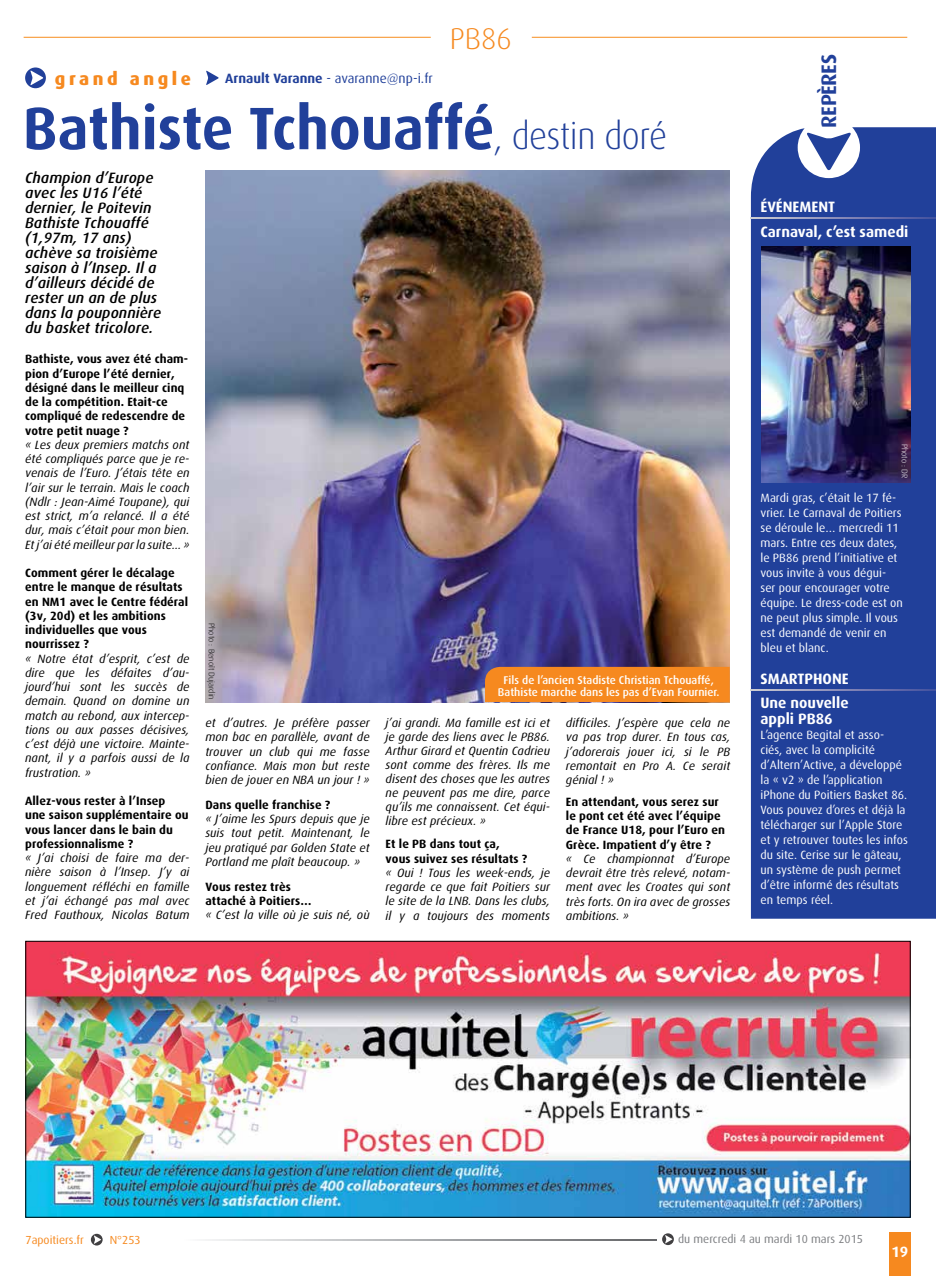
<style>
.page{position:relative;width:936px;height:1276px;background:#fff}
.page>*{position:absolute;margin:0;border:0;box-sizing:border-box;transform-origin:0 0}
.t1{font:700 60px "Dax";color:#21409a;scale:.95 1}
.t2{font:300 30px "Dax";color:#f6891f}
.t3{font:700 21px "Dax";color:#21409a}
.t4{font:800 18px "Dax";letter-spacing:.2em;color:#f6891f}
.t5{font:italic 500 15px/15px "Dax";letter-spacing:.005em;color:#000}
.t6{font:700 15px/24px "Dax";color:#fff}
.t7{font:13.5px "Dax";color:#21409a}
.t8{font:italic 12px/14.2px "Dax";letter-spacing:.005em;color:#000;text-align:justify}
.t9{font:700 12px/14.2px "Dax";letter-spacing:.005em;color:#000}
.t10{font:12px/15px "Dax";color:#fff}
.t11{font:11.7px "Dax";color:#7c7e81}
.t12{font:11.7px "Dax";color:#f6891f}
.t13{font:500 11.25px/12px "Dax";color:#fff;text-align:center}
.t14{font:300 8.25px "Dax";color:#000}
.t15{font:300 8.25px "Dax";color:#fff}
.s1{font-weight:700}
.s2{font-weight:300;font-size:37.5px}
</style>
<div class="page">
<div style="left:889px;top:1232px;width:22px;height:44px;background:#f6891f"></div>
<img style="left:205px;top:171px;width:524px;height:531px">
<hr style="left:24px;top:37px;width:407px;height:1px;background:#f78d1e">
<hr style="left:531px;top:37px;width:376px;height:1px;background:#f78d1e">
<svg style="left:25px;top:67px;width:21px;height:21px"></svg>
<svg style="left:206px;top:71px;width:13px;height:14px"></svg>
<div style="left:750px;top:127px;width:185px;height:791px;background:#21409a"></div>
<div style="left:485px;top:667px;width:244px;height:35px;background:#f6891f"></div>
<svg style="left:750px;top:218px;width:185px;height:1px"></svg>
<img style="left:28px;top:943px;width:880px;height:272px">
<svg style="left:91px;top:1233px;width:12px;height:12px"></svg>
<svg style="left:662px;top:1233px;width:11px;height:12px"></svg>
<svg style="left:205px;top:1239px;width:451px;height:1px"></svg>
<svg style="left:750px;top:689px;width:185px;height:1px"></svg>
<img style="left:761px;top:247px;width:149px;height:236px">
<h3 class="t4" style="left:55px;top:68px;width:138px">grand angle</h3>
<p class="t7" style="left:225px;top:71px;width:209px"><span class="s1">Arnault Varanne</span> - avaranne@np-i.fr</p>
<h2 class="t2" style="left:450px;top:22px;width:63px">PB86</h2>
<h1 class="t1" style="left:23px;top:95px;width:679px">Bathiste Tchouaffé<span class="s2">, destin doré</span></h1>
<p class="t5" style="left:25px;top:170px;width:138px">Champion d’Europe avec les U16 l’été dernier, le Poitevin<br>Bathiste Tchouaffé (1,97m, 17 ans) achève sa troisième saison à l’Insep. Il a d’ailleurs décidé de rester un an de plus dans la pouponnière du basket tricolore.</p>
<p class="t9" style="left:25px;top:352px;width:164px">Bathiste, vous avez été cham&shy;pion d’Europe l’été dernier, désigné dans le meilleur cinq de la compétition. Etait-ce compliqué de redescendre de votre petit nuage ?</p>
<p class="t8" style="left:25px;top:438px;width:166px">« Les deux premiers matchs ont été compliqués parce que je re&shy;venais de l’Euro. J’étais tête en l’air sur le terrain. Mais le coach (Ndlr : Jean-Aimé Toupane), qui est strict, m’a relancé. Il a été dur, mais c’était pour mon bien.<br>Et j’ai été meilleur par la suite… »</p>
<p class="t9" style="left:25px;top:566px;width:165px">Comment gérer le décalage entre le manque de résultats en NM1 avec le Centre fédéral (3v, 20d) et les ambitions individuelles que vous nourrissez ?</p>
<p class="t8" style="left:25px;top:651px;width:166px">« Notre état d’esprit, c’est de dire que les défaites d’au&shy;jourd’hui sont les succès de demain. Quand on domine un match au rebond, aux intercep&shy;tions ou aux passes décisives, c’est déjà une victoire. Mainte&shy;nant, il y a parfois aussi de la frustration. »</p>
<p class="t9" style="left:25px;top:794px;width:165px">Allez-vous rester à l’Insep une saison supplémentaire ou vous lancer dans le bain du professionnalisme ?</p>
<p class="t8" style="left:25px;top:851px;width:166px">« J’ai choisi de faire ma der&shy;nière saison à l’Insep. J’y ai longuement réfléchi en famille et j’ai échangé pas mal avec Fred Fauthoux, Nicolas Batum</p>
<p class="t14" style="left:216px;top:623px;width:78px;rotate:90deg">Photo : Benoît Dujardin</p>
<p class="t8" style="left:205px;top:716px;width:166px">et d’autres. Je préfère passer mon bac en parallèle, avant de trouver un club qui me fasse confiance. Mais mon but reste bien de jouer en NBA un jour ! »</p>
<p class="t9" style="left:205px;top:797px;width:126px">Dans quelle franchise ?</p>
<p class="t8" style="left:205px;top:812px;width:166px">« J’aime les Spurs depuis que je suis tout petit. Maintenant, le jeu pratiqué par Golden State et Portland me plaît beaucoup. »</p>
<p class="t9" style="left:205px;top:879px;width:108px">Vous restez très attaché à Poitiers…</p>
<p class="t8" style="left:205px;top:908px;width:166px">« C’est la ville où je suis né, où</p>
<p class="t13" style="left:498px;top:674px;width:223px">Fils de l’ancien Stadiste Christian Tchouaffé,<br>Bathiste marche dans les pas d’Evan Fournier.</p>
<p class="t8" style="left:385px;top:716px;width:166px">j’ai grandi. Ma famille est ici et je garde des liens avec le PB86.<br>Arthur Girard et Quentin Cadrieu sont comme des frères. Ils me disent des choses que les autres ne peuvent pas me dire, parce qu’ils me connaissent. Cet équi&shy;libre est précieux. »</p>
<p class="t9" style="left:385px;top:837px;width:143px">Et le PB dans tout ça, vous suivez ses résultats ?</p>
<p class="t8" style="left:385px;top:865px;width:166px">« Oui ! Tous les week-ends, je regarde ce que fait Poitiers sur le site de la LNB. Dans les clubs, il y a toujours des moments</p>
<p class="t8" style="left:566px;top:716px;width:166px">difficiles. J’espère que cela ne va pas trop durer. En tous cas, j’adorerais jouer ici, si le PB remontait en Pro A. Ce serait génial ! »</p>
<p class="t9" style="left:566px;top:794px;width:161px">En attendant, vous serez sur le pont cet été avec l’équipe de France U18, pour l’Euro en<br>Grèce. Impatient d’y être ?</p>
<p class="t8" style="left:566px;top:851px;width:166px">« Ce championnat d’Europe devrait être très relevé, notam&shy;ment avec les Croates qui sont très forts. On ira avec de grosses ambitions. »</p>
<h3 class="t3" style="left:817px;top:128px;width:75px;rotate:-90deg">repères</h3>
<p class="t6" style="left:760px;top:195px;width:149px">ÉVÉNEMENT<br>Carnaval, c’est samedi</p>
<p class="t15" style="left:909px;top:444px;width:35px;rotate:90deg">Photo : DR</p>
<p class="t10" style="left:760px;top:490px;width:144px">Mardi gras, c’était le 17 fé&shy;vrier. Le Carnaval de Poitiers se déroule le… mercredi 11 mars. Entre ces deux dates, le PB86 prend l’initiative et vous invite à vous dégui&shy;ser pour encourager votre équipe. Le dress-code est on ne peut plus simple. Il vous est demandé de venir en bleu et blanc.</p>
<p class="t6" style="left:760px;top:666px;width:90px">Smartphone<br>Une nouvelle</p>
<p class="t6" style="left:760px;top:707px;width:74px">appli PB86</p>
<p class="t10" style="left:760px;top:727px;width:149px">L’agence Begital et asso&shy;ciés, avec la complicité d’Altern’Active, a développé la « v2 » de l’application iPhone du Poitiers Basket 86.<br>Vous pouvez d’ores et déjà la télécharger sur l’Apple Store et y retrouver toutes les infos du site. Cerise sur le gâteau, un système de push permet d’être informé des résultats en temps réel.</p>
<p class="t12" style="left:26px;top:1233px;width:60px">7apoitiers.fr</p>
<p class="t12" style="left:110px;top:1233px;width:32px">N°253</p>
<p class="t11" style="left:678px;top:1232px;width:186px">du mercredi 4 au mardi 10 mars 2015</p>
<p class="t6" style="left:891px;top:1240px;width:18px">19</p>
</div>
